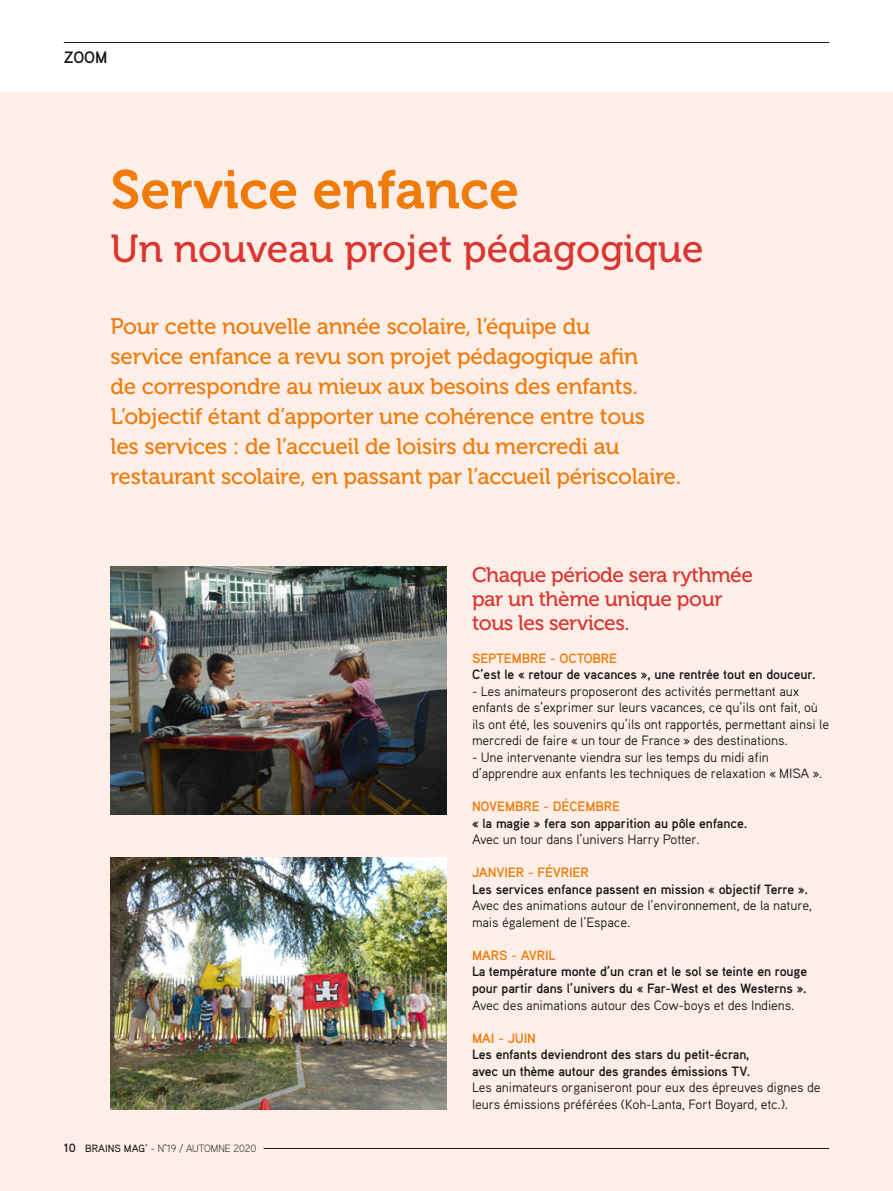
<style>
.page{position:relative;width:893px;height:1191px;background:#fff}
.page>*{position:absolute;margin:0;border:0;box-sizing:border-box;transform-origin:0 0}
.t1{font:54px "Museo 700";color:#ef7b0b}
.t2{font:39px "Museo 500";color:#db3532}
.t3{font:22.5px/30px "Museo 500";letter-spacing:-.01em;color:#ef7b0b}
.t4{font:21px/24px "Museo 500";letter-spacing:-.02em;color:#db3532}
.t5{font:700 16.5px "Aaux Pro";color:#1a1818}
.t6{font:13.5px/16.5px "Aaux Pro";letter-spacing:-.01em;color:#1a1818}
.t7{font:700 13.5px/16.5px "Aaux Pro";letter-spacing:-.01em;color:#1a1818}
.t8{font:700 13.5px "Aaux Pro";letter-spacing:-.01em;color:#ef7b0b}
.t9{font:300 10.5px "Aaux Pro";letter-spacing:-.01em;color:#1a1818}
.s1{font-weight:700;font-size:12px}
.s2{font-weight:500}
</style>
<div class="page">
<hr style="left:64px;top:42px;width:765px;height:1px;background:#1a1818">
<div style="left:0;top:92px;width:893px;height:1099px;background:#fdeee8"></div>
<img style="left:111px;top:566px;width:335px;height:248px">
<img style="left:111px;top:857px;width:336px;height:252px">
<hr style="left:264px;top:1148px;width:565px;height:1px;background:#1a1818">
<p class="t5" style="left:64px;top:47px;width:45px">ZOOM</p>
<h1 class="t1" style="left:111px;top:160px;width:410px">Service enfance</h1>
<h2 class="t2" style="left:111px;top:227px;width:595px">Un nouveau projet pédagogique</h2>
<p class="t3" style="left:111px;top:312px;width:572px">Pour cette nouvelle année scolaire, l’équipe du<br>service enfance a revu son projet pédagogique afin<br>de correspondre au mieux aux besoins des enfants.<br>L’objectif étant d’apporter une cohérence entre tous<br>les services : de l’accueil de loisirs du mercredi au restaurant scolaire, en passant par l’accueil périscolaire.</p>
<h3 class="t4" style="left:472px;top:563px;width:283px">Chaque période sera rythmée par un thème unique pour tous les services.</h3>
<p class="t8" style="left:472px;top:649px;width:147px">Septembre - Octobre</p>
<p class="t7" style="left:472px;top:666px;width:345px">C’est le « retour de vacances », une rentrée tout en douceur.</p>
<p class="t6" style="left:472px;top:682px;width:359px">- Les animateurs proposeront des activités permettant aux enfants de s’exprimer sur leurs vacances, ce qu’ils ont fait, où ils ont été, les souvenirs qu’ils ont rapportés, permettant ainsi le mercredi de faire « un tour de France » des destinations.</p>
<p class="t6" style="left:472px;top:748px;width:316px">- U ne intervenante viendra sur les temps du midi afin d’apprendre aux enfants les techniques de relaxation « MISA</p>
<p class="t6" style="left:813px;top:765px;width:11px">».</p>
<p class="t9" style="left:64px;top:1141px;width:194px"><span class="s1">10</span> <span class="s2">BRAINS MAG’</span> - N°19 / AUTOMNE 2020</p>
<p class="t8" style="left:472px;top:798px;width:150px">novembre - décembre</p>
<p class="t7" style="left:472px;top:814px;width:277px">« la magie » fera son apparition au pôle enfance.</p>
<p class="t6" style="left:472px;top:831px;width:229px">Avec un tour dans l’univers Harry Potter.</p>
<p class="t8" style="left:472px;top:864px;width:118px">janvier - février</p>
<p class="t7" style="left:472px;top:880px;width:338px">Les services enfance passent en mission « objectif Terre ».</p>
<p class="t6" style="left:472px;top:897px;width:341px">Avec des animations autour de l’environnement, de la nature, mais également de l’Espace.</p>
<p class="t8" style="left:472px;top:946px;width:81px">mars - avril</p>
<p class="t7" style="left:472px;top:963px;width:337px">La température monte d’un cran et le sol se teinte en rouge pour partir dans l’univers du « Far-West et des Westerns ».</p>
<p class="t6" style="left:472px;top:996px;width:324px">Avec des animations autour des Cow-boys et des I ndiens.</p>
<p class="t8" style="left:472px;top:1029px;width:65px">mai - juin</p>
<p class="t7" style="left:472px;top:1045px;width:280px">Les enfants deviendront des stars du petit-écran, avec un thème autour des grandes émissions TV.</p>
<p class="t6" style="left:472px;top:1078px;width:350px">Les animateurs organiseront pour eux des épreuves dignes de leurs émissions préférées (Koh-Lanta, Fort Boyard, etc.).</p>
</div>
